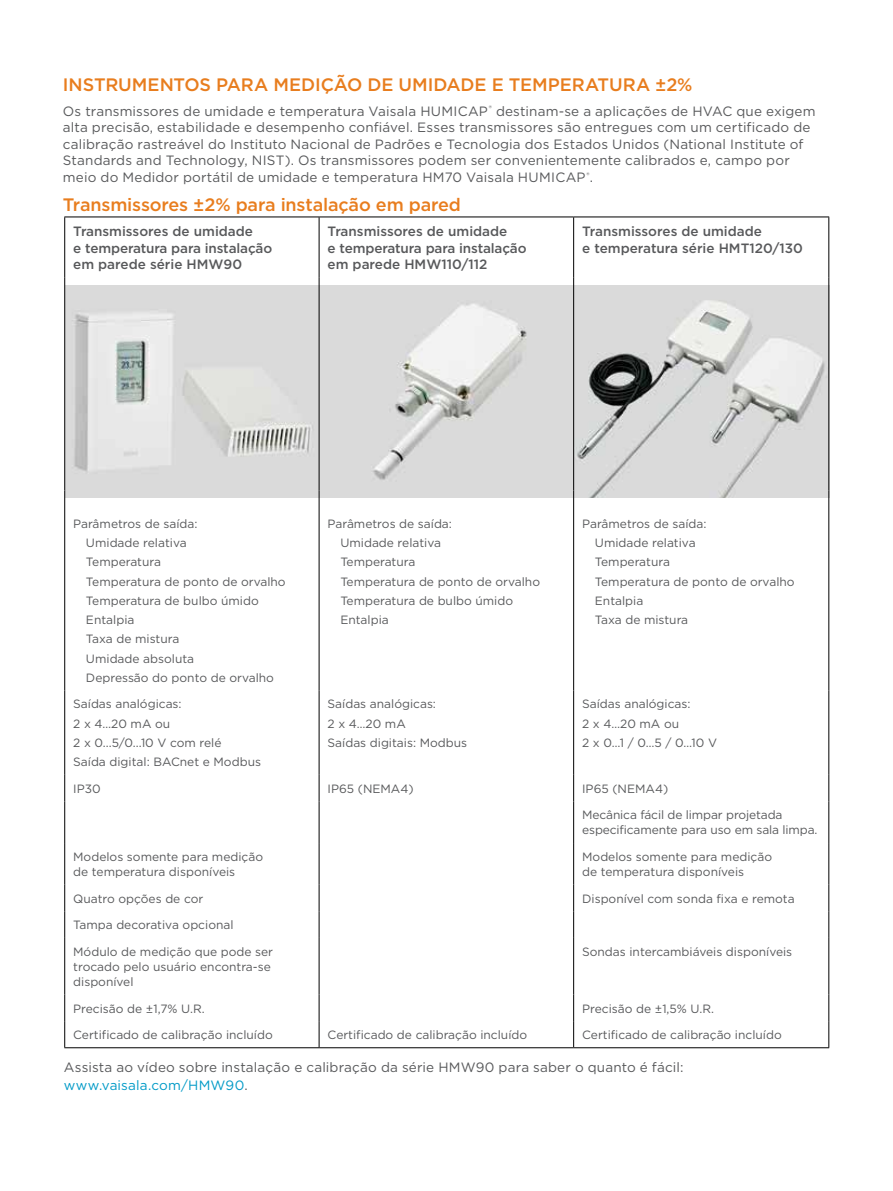
<style>
.page{position:relative;width:893px;height:1191px;background:#fff}
.page>*{position:absolute;margin:0;border:0;box-sizing:border-box;transform-origin:0 0}
.t1{font:500 18px "Gotham";letter-spacing:-.01em;color:#e87d1e}
.t2{font:13.5px/16.5px "Gotham";letter-spacing:.01em;color:#58595b}
.t3{font:500 13.5px/16.5px "Gotham";color:#58595b}
.t4{font:12px/19.2px "Gotham";color:#58595b}
.s1{color:#009ac7}
</style>
<div class="page">
<img style="left:65px;top:285px;width:508px;height:212px">
<svg style="left:574px;top:285px;width:254px;height:212px;background:#cfcfcf"></svg>
<hr style="left:64px;top:216px;width:255px;height:1px;background:#000">
<hr style="left:64px;top:217px;width:1px;height:61px;background:#000">
<hr style="left:319px;top:216px;width:255px;height:1px;background:#000">
<hr style="left:319px;top:217px;width:1px;height:61px;background:#000">
<hr style="left:574px;top:216px;width:255px;height:1px;background:#000">
<hr style="left:573px;top:217px;width:1px;height:61px;background:#000">
<hr style="left:828px;top:217px;width:1px;height:61px;background:#000">
<hr style="left:64px;top:278px;width:1px;height:212px;background:#000">
<hr style="left:319px;top:278px;width:1px;height:212px;background:#000">
<hr style="left:573px;top:278px;width:1px;height:212px;background:#000">
<hr style="left:828px;top:278px;width:1px;height:212px;background:#000">
<hr style="left:64px;top:490px;width:1px;height:200px;background:#000">
<hr style="left:319px;top:490px;width:1px;height:200px;background:#000">
<hr style="left:573px;top:490px;width:1px;height:200px;background:#000">
<hr style="left:828px;top:490px;width:1px;height:200px;background:#000">
<hr style="left:64px;top:690px;width:1px;height:85px;background:#000">
<hr style="left:319px;top:690px;width:1px;height:85px;background:#000">
<hr style="left:573px;top:690px;width:1px;height:85px;background:#000">
<hr style="left:828px;top:690px;width:1px;height:85px;background:#000">
<svg style="left:64px;top:775px;width:1px;height:26px"></svg>
<svg style="left:319px;top:775px;width:1px;height:26px"></svg>
<svg style="left:573px;top:775px;width:1px;height:26px"></svg>
<svg style="left:828px;top:775px;width:1px;height:26px"></svg>
<hr style="left:64px;top:801px;width:1px;height:42px;background:#000">
<hr style="left:319px;top:801px;width:1px;height:42px;background:#000">
<hr style="left:573px;top:801px;width:1px;height:42px;background:#000">
<hr style="left:828px;top:801px;width:1px;height:42px;background:#000">
<hr style="left:64px;top:843px;width:1px;height:41px;background:#000">
<hr style="left:319px;top:843px;width:1px;height:41px;background:#000">
<hr style="left:573px;top:843px;width:1px;height:41px;background:#000">
<hr style="left:828px;top:843px;width:1px;height:41px;background:#000">
<svg style="left:64px;top:884px;width:1px;height:54px"></svg>
<svg style="left:319px;top:884px;width:1px;height:54px"></svg>
<svg style="left:573px;top:884px;width:1px;height:54px"></svg>
<svg style="left:828px;top:884px;width:1px;height:54px"></svg>
<hr style="left:64px;top:938px;width:1px;height:56px;background:#000">
<hr style="left:319px;top:938px;width:1px;height:56px;background:#000">
<hr style="left:573px;top:938px;width:1px;height:56px;background:#000">
<hr style="left:828px;top:938px;width:1px;height:56px;background:#000">
<svg style="left:64px;top:994px;width:1px;height:53px"></svg>
<svg style="left:319px;top:994px;width:1px;height:53px"></svg>
<svg style="left:573px;top:994px;width:1px;height:53px"></svg>
<svg style="left:828px;top:994px;width:1px;height:53px"></svg>
<hr style="left:64px;top:1047px;width:255px;height:1px;background:#000">
<hr style="left:319px;top:1047px;width:255px;height:1px;background:#000">
<hr style="left:574px;top:1047px;width:255px;height:1px;background:#000">
<h1 class="t1" style="left:63px;top:73px;width:631px">INSTRUMENTOS PARA MEDIÇÃO DE UMIDADE E TEMPERATURA ±2%</h1>
<p class="t2" style="left:63px;top:103px;width:754px">Os transmissores de umidade e temperatura Vaisala HUMICAP<sup>®</sup> destinam-se a aplicações de HVAC que exigem alta precisão, estabilidade e desempenho confiável. Esses transmissores são entregues com um certificado de calibração rastreável do Instituto Nacional de Padrões e Tecnologia dos Estados Unidos (National Institute of Standards and Technology, NIST). Os transmissores podem ser convenientemente calibrados e, campo por meio do Medidor portátil de umidade e temperatura HM70 Vaisala HUMICAP<sup>®</sup>.</p>
<h1 class="t1" style="left:63px;top:192px;width:400px">Transmissores ±2% para instalação em pared</h1>
<p class="t3" style="left:73px;top:223px;width:201px">Transmissores de umidade<br>e temperatura para instalação em parede série HMW90</p>
<p class="t3" style="left:328px;top:223px;width:201px">Transmissores de umidade<br>e temperatura para instalação em parede HMW110/112</p>
<p class="t3" style="left:582px;top:223px;width:222px">Transmissores de umidade<br>e temperatura série HMT120/130</p>
<p class="t4" style="left:86px;top:514px;width:201px;text-indent:-13px">Parâmetros de saída:<br>Umidade relativa<br>Temperatura<br>Temperatura de ponto de orvalho<br>Temperatura de bulbo úmido<br>Entalpia<br>Taxa de mistura<br>Umidade absoluta<br>Depressão do ponto de orvalho</p>
<p class="t4" style="left:340px;top:513px;width:201px;text-indent:-13px">Parâmetros de saída:<br>Umidade relativa<br>Temperatura<br>Temperatura de ponto de orvalho<br>Temperatura de bulbo úmido<br>Entalpia</p>
<p class="t4" style="left:595px;top:513px;width:201px;text-indent:-13px">Parâmetros de saída:<br>Umidade relativa<br>Temperatura<br>Temperatura de ponto de orvalho<br>Entalpia<br>Taxa de mistura</p>
<p class="t4" style="left:73px;top:694px;width:189px">Saídas analógicas:<br>2 x 4…20 mA ou<br>2 x 0...5/0...10 V com relé<br>Saída digital: BACnet e Modbus</p>
<p class="t4" style="left:328px;top:694px;width:141px">Saídas analógicas:<br>2 x 4…20 mA<br>Saídas digitais: Modbus</p>
<p class="t4" style="left:582px;top:694px;width:136px">Saídas analógicas:<br>2 x 4…20 mA ou<br>2 x 0…1 / 0…5 / 0…10 V</p>
<p class="t4" style="left:73px;top:778px;width:29px">IP30</p>
<p class="t4" style="left:328px;top:778px;width:88px">IP65 (NEMA4)</p>
<p class="t4" style="left:582px;top:778px;width:88px">IP65 (NEMA4)</p>
<p class="t4" style="left:582px;top:807px;width:237px;line-height:15px">Mecânica fácil de limpar projetada especificamente para uso em sala limpa.</p>
<p class="t4" style="left:73px;top:849px;width:191px;line-height:15px">Modelos somente para medição de temperatura disponíveis</p>
<p class="t4" style="left:582px;top:849px;width:191px;line-height:15px">Modelos somente para medição de temperatura disponíveis</p>
<p class="t4" style="left:73px;top:888px;width:132px">Quatro opções de cor</p>
<p class="t4" style="left:582px;top:888px;width:214px">Disponível com sonda fixa e remota</p>
<p class="t4" style="left:73px;top:915px;width:162px">Tampa decorativa opcional</p>
<p class="t4" style="left:73px;top:944px;width:201px;line-height:15px">Módulo de medição que pode ser trocado pelo usuário encontra-se disponível</p>
<p class="t4" style="left:582px;top:941px;width:212px">Sondas intercambiáveis disponíveis</p>
<p class="t4" style="left:73px;top:998px;width:133px">Precisão de ±1,7% U.R.</p>
<p class="t4" style="left:582px;top:998px;width:133px">Precisão de ±1,5% U.R.</p>
<p class="t4" style="left:73px;top:1025px;width:201px">Certificado de calibração incluído</p>
<p class="t4" style="left:328px;top:1025px;width:201px">Certificado de calibração incluído</p>
<p class="t4" style="left:582px;top:1025px;width:201px">Certificado de calibração incluído</p>
<p class="t2" style="left:64px;top:1058px;width:621px;line-height:18px">Assista ao vídeo sobre instalação e calibração da série HMW90 para saber o quanto é fácil: <span class="s1">www.vaisala.com/HMW90</span>.</p>
</div>
